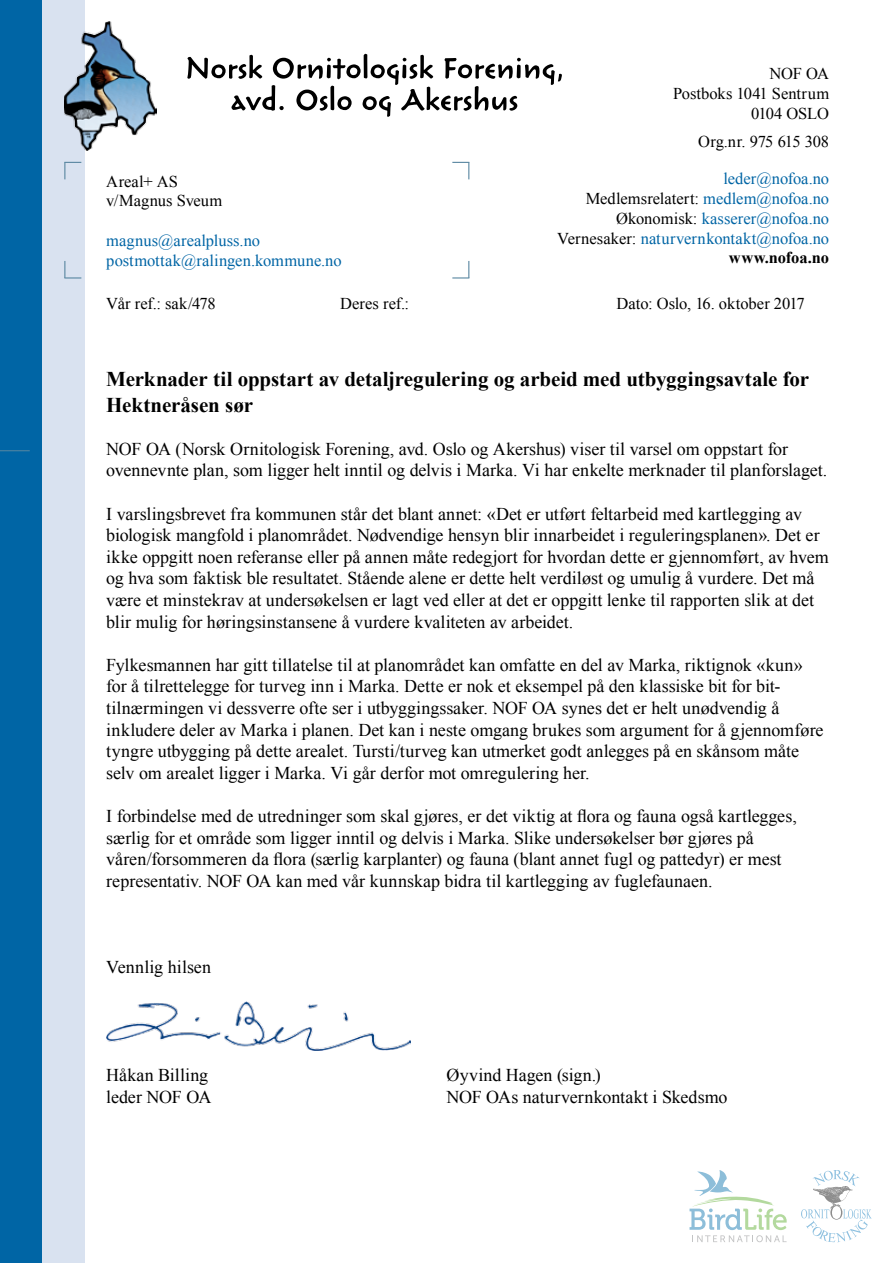
<style>
.page{position:relative;width:893px;height:1263px;background:#fff}
.page>*{position:absolute;margin:0;border:0;box-sizing:border-box;transform-origin:0 0}
.t1{font:700 21px/25.2px "Times New Roman";letter-spacing:-.005em;color:#000}
.t2{font:18px/21.6px "Times New Roman";color:#000}
.t3{font:16.5px/19.8px "Times New Roman";color:#0065a5;text-align:right}
.t4{font:16.5px/19.8px "Times New Roman";color:#000;text-align:right}
.s1{color:#000}
.s2{font-weight:700;color:#000}
</style>
<div class="page">
<div style="left:0;top:0;width:43px;height:1263px;background:#0065a5"></div>
<div style="left:43px;top:0;width:42px;height:1263px;background:#d9e2f0"></div>
<img style="left:65px;top:21px;width:92px;height:130px">
<svg style="left:187px;top:54px;width:375px;height:63px"></svg>
<svg style="left:801px;top:1170px;width:71px;height:72px"></svg>
<svg style="left:689px;top:1170px;width:98px;height:72px"></svg>
<img style="left:107px;top:1001px;width:303px;height:49px">
<svg style="left:64px;top:162px;width:17px;height:17px"></svg>
<svg style="left:452px;top:162px;width:17px;height:17px"></svg>
<svg style="left:64px;top:261px;width:17px;height:18px"></svg>
<svg style="left:452px;top:261px;width:17px;height:18px"></svg>
<hr style="left:0;top:450px;width:30px;height:1px;background:#5987a1">
<p class="t4" style="left:106px;top:171px;width:118px;text-align:left">Areal+ AS v/Magnus Sveum</p>
<p class="t3" style="left:106px;top:230px;width:237px;text-align:left">magnus@arealpluss.no postmottak@ralingen.kommune.no</p>
<p class="t4" style="left:673px;top:64px;width:158px">NOF OA<br>Postboks 1041 Sentrum<br>0104 OSLO</p>
<p class="t4" style="left:698px;top:132px;width:132px">Org.nr. 975 615 308</p>
<p class="t3" style="left:557px;top:169px;width:274px">leder@nofoa.no<br><span class="s1">Medlemsrelatert:</span> medlem@nofoa.no<br><span class="s1">Økonomisk:</span> kasserer@nofoa.no<br><span class="s1">Vernesaker:</span> naturvernkontakt@nofoa.no <span class="s2">www.nofoa.no</span></p>
<p class="t4" style="left:106px;top:293px;width:111px">Vår ref.: sak/478</p>
<p class="t4" style="left:340px;top:293px;width:71px">Deres ref.:</p>
<p class="t4" style="left:617px;top:293px;width:190px">Dato: Oslo, 16. oktober 2017</p>
<p class="t1" style="left:106px;top:366px;width:704px">Merknader til oppstart av detaljregulering og arbeid med utbyggingsavtale for<br>Hektneråsen sør</p>
<p class="t2" style="left:106px;top:438px;width:722px">NOF OA (Norsk Ornitologisk Forening, avd. Oslo og Akershus) viser til varsel om oppstart for ovennevnte plan, som ligger helt inntil og delvis i Marka. Vi har enkelte merknader til planforslaget.</p>
<p class="t2" style="left:106px;top:502px;width:724px">I varslingsbrevet fra kommunen står det blant annet: «Det er utført feltarbeid med kartlegging av biologisk mangfold i planområdet. Nødvendige hensyn blir innarbeidet i reguleringsplanen». Det er ikke oppgitt noen referanse eller på annen måte redegjort for hvordan dette er gjennomført, av hvem og hva som faktisk ble resultatet. Stående alene er dette helt verdiløst og umulig å vurdere. Det må være et minstekrav at undersøkelsen er lagt ved eller at det er oppgitt lenke til rapporten slik at det blir mulig for høringsinstansene å vurdere kvaliteten av arbeidet.</p>
<p class="t2" style="left:106px;top:654px;width:719px">Fylkesmannen har gitt tillatelse til at planområdet kan omfatte en del av Marka, riktignok «kun» for å tilrettelegge for turveg inn i Marka. Dette er nok et eksempel på den klassiske bit for bit&shy;tilnærmingen vi dessverre ofte ser i utbyggingssaker. NOF OA synes det er helt unødvendig å inkludere deler av Marka i planen. Det kan i neste omgang brukes som argument for å gjennomføre tyngre utbygging på dette arealet. Tursti/turveg kan utmerket godt anlegges på en skånsom måte selv om arealet ligger i Marka. Vi går derfor mot omregulering her.</p>
<p class="t2" style="left:106px;top:805px;width:692px">I forbindelse med de utredninger som skal gjøres, er det viktig at flora og fauna også kartlegges, særlig for et område som ligger inntil og delvis i Marka. Slike undersøkelser bør gjøres på våren/forsommeren da flora (særlig karplanter) og fauna (blant annet fugl og pattedyr) er mest representativ. NOF OA kan med vår kunnskap bidra til kartlegging av fuglefaunaen.</p>
<p class="t2" style="left:106px;top:956px;width:106px">Vennlig hilsen</p>
<p class="t2" style="left:106px;top:1064px;width:103px">Håkan Billing</p>
<p class="t2" style="left:446px;top:1064px;width:156px">Øyvind Hagen (sign.)</p>
<p class="t2" style="left:106px;top:1086px;width:107px">leder NOF OA</p>
<p class="t2" style="left:446px;top:1086px;width:282px">NOF OAs naturvernkontakt i Skedsmo</p>
</div>
